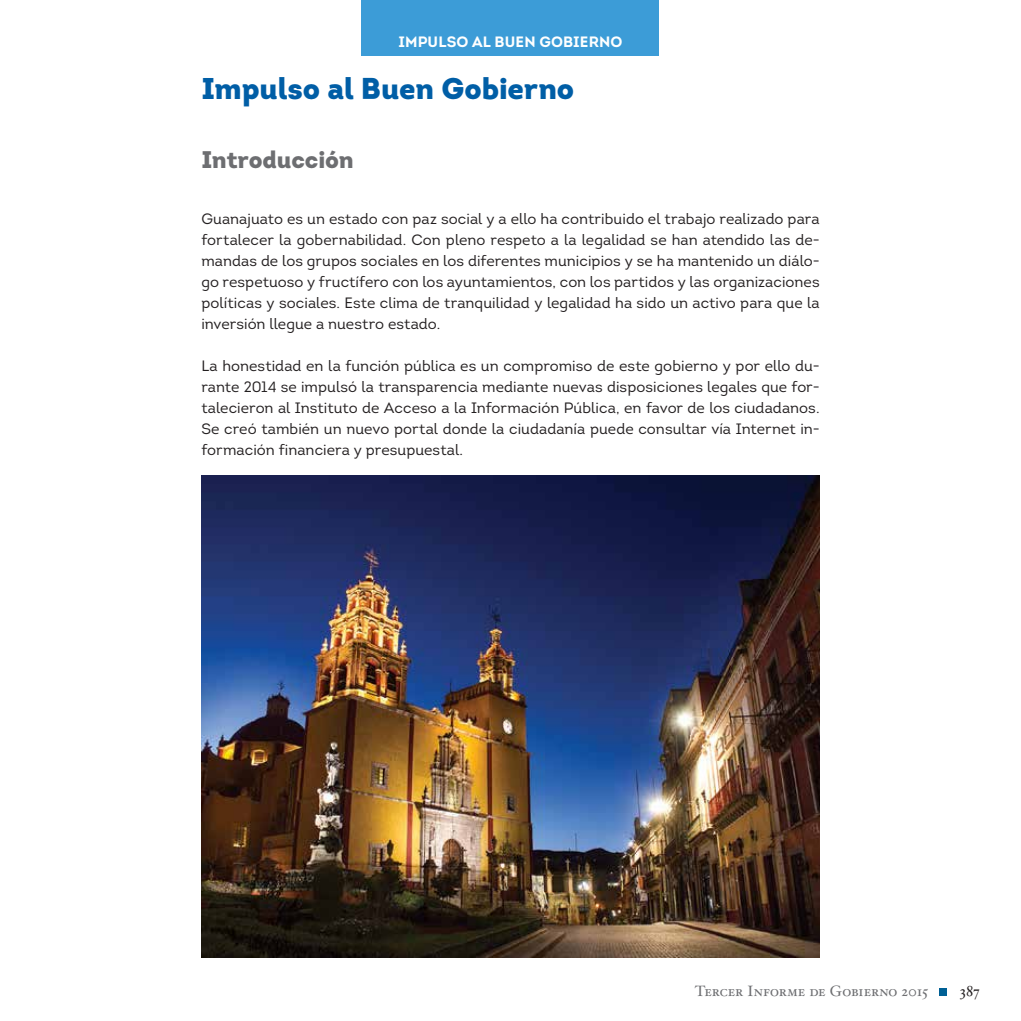
<style>
.page{position:relative;width:1021px;height:1021px;background:#fff}
.page>*{position:absolute;margin:0;border:0;box-sizing:border-box;transform-origin:0 0}
.t1{font:900 30px "Intro";letter-spacing:-.005em;color:#005ea6}
.t2{font:900 24px "Intro";letter-spacing:-.01em;color:#6d6e71}
.t3{font:15px/21px "Intro";letter-spacing:.005em;color:#231f20;text-align:justify}
.t4{font:15px "Hoefler Text Roman Small Caps";letter-spacing:-.01em;color:#6d6e71}
.t5{font:700 15px "Intro";letter-spacing:.01em;color:#fff}
.t6{font:15px "Hoefler Text Roman Small Caps";color:#231f20}
</style>
<div class="page">
<div style="left:939px;top:988px;width:7px;height:8px;background:#006095"></div>
<div style="left:361px;top:0;width:298px;height:55px;background:#3c9cd7"></div>
<img style="left:201px;top:476px;width:618px;height:481px">
<p class="t5" style="left:398px;top:32px;width:225px">IMPULSO AL BUEN GOBIERNO</p>
<h1 class="t1" style="left:201px;top:69px;width:374px">Impulso al Buen Gobierno</h1>
<h2 class="t2" style="left:201px;top:144px;width:154px">Introducción</h2>
<p class="t3" style="left:201px;top:208px;width:620px">Guanajuato es un estado con paz social y a ello ha contribuido el trabajo realizado para fortalecer la gobernabilidad. Con pleno respeto a la legalidad se han atendido las de&shy;mandas de los grupos sociales en los diferentes municipios y se ha mantenido un diálo&shy;go respetuoso y fructífero con los ayuntamientos, con los partidos y las organizaciones políticas y sociales. Este clima de tranquilidad y legalidad ha sido un activo para que la inversión llegue a nuestro estado.</p>
<p class="t3" style="left:201px;top:355px;width:619px">La honestidad en la función pública es un compromiso de este gobierno y por ello du&shy;rante 2014 se impulsó la transparencia mediante nuevas disposiciones legales que for&shy;talecieron al Instituto de Acceso a la Información Pública, en favor de los ciudadanos.<br>Se creó también un nuevo portal donde la ciudadanía puede consultar vía Internet in&shy;formación financiera y presupuestal.</p>
<p class="t4" style="left:694px;top:982px;width:235px">Tercer Informe de Gobierno 2015</p>
<p class="t6" style="left:959px;top:982px;width:21px">387</p>
</div>
